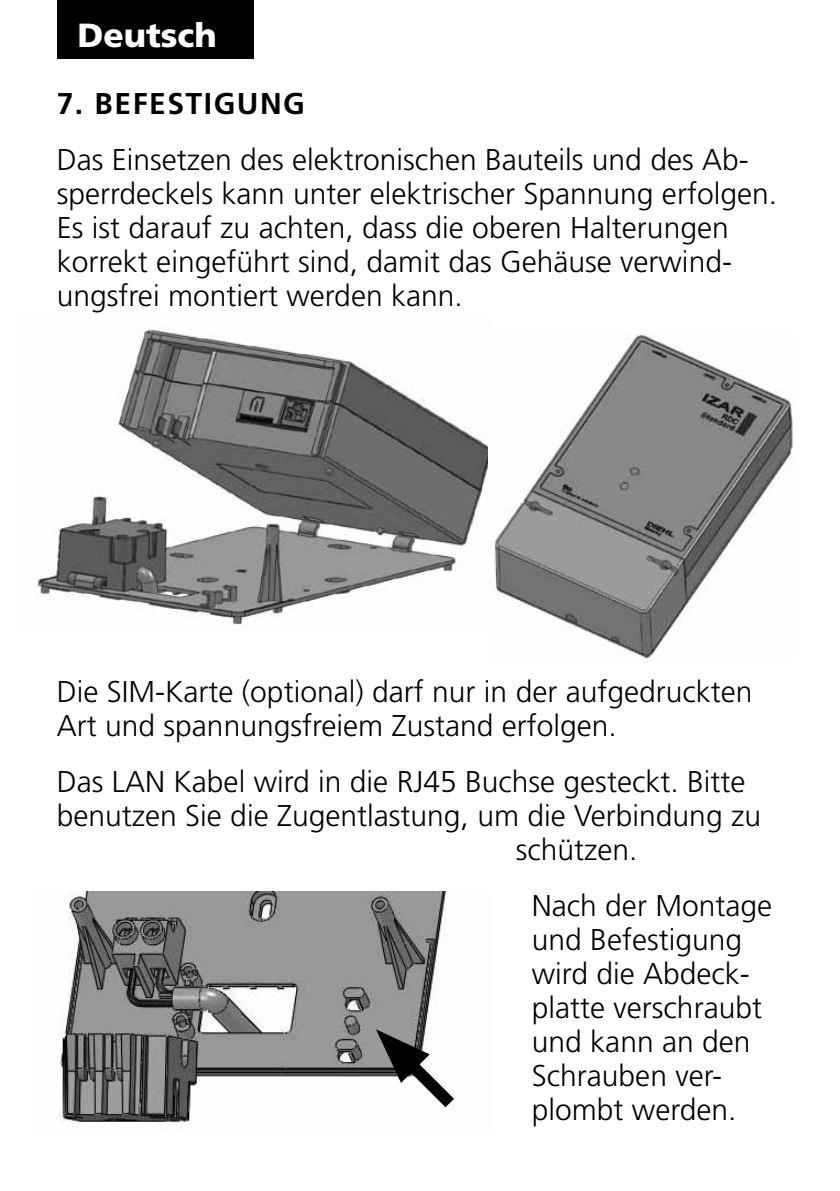
<style>
.page{position:relative;width:840px;height:1191px;background:#fff}
.page>*{position:absolute;margin:0;border:0;box-sizing:border-box;transform-origin:0 0}
.t1{font:900 33.2px "Frutiger";color:#fff}
.t2{font:300 30px/34px "Frutiger";color:#000}
.t3{font:700 30px "Frutiger";letter-spacing:.05em;color:#000}
</style>
<div class="page">
<div style="left:57px;top:0;width:196px;height:59px;background:#000"></div>
<img style="left:37px;top:329px;width:451px;height:296px">
<img style="left:488px;top:333px;width:305px;height:329px">
<img style="left:59px;top:891px;width:387px;height:232px">
<svg style="left:376px;top:1029px;width:78px;height:91px"></svg>
<p class="t1" style="left:77px;top:15px;width:141px">Deutsch</p>
<p class="t3" style="left:57px;top:86px;width:249px">7. BEFESTIGUNG</p>
<p class="t2" style="left:57px;top:143px;width:721px">Das Einsetzen des elektronischen Bauteils und des Ab&shy;sperrdeckels kann unter elektrischer Spannung erfolgen.<br>Es ist darauf zu achten, dass die oberen Halterungen korrekt eingeführt sind, damit das Gehäuse verwind&shy;ungsfrei montiert werden kann.</p>
<p class="t2" style="left:57px;top:675px;width:697px">Die SIM-Karte (optional) darf nur in der aufgedruckten<br>Art und spannungsfreiem Zustand erfolgen.</p>
<p class="t2" style="left:57px;top:765px;width:689px">Das LAN Kabel wird in die RJ45 Buchse gesteckt. Bitte</p>
<p class="t2" style="left:57px;top:799px;width:705px">benutzen Sie die Zugentlastung, um die Verbindung zu</p>
<p class="t2" style="left:515px;top:833px;width:123px">schützen.</p>
<p class="t2" style="left:531px;top:889px;width:242px">Nach der Montage und Befestigung wird die Abdeck&shy;platte verschraubt und kann an den<br>Schrauben ver&shy;plombt werden.</p>
</div>
